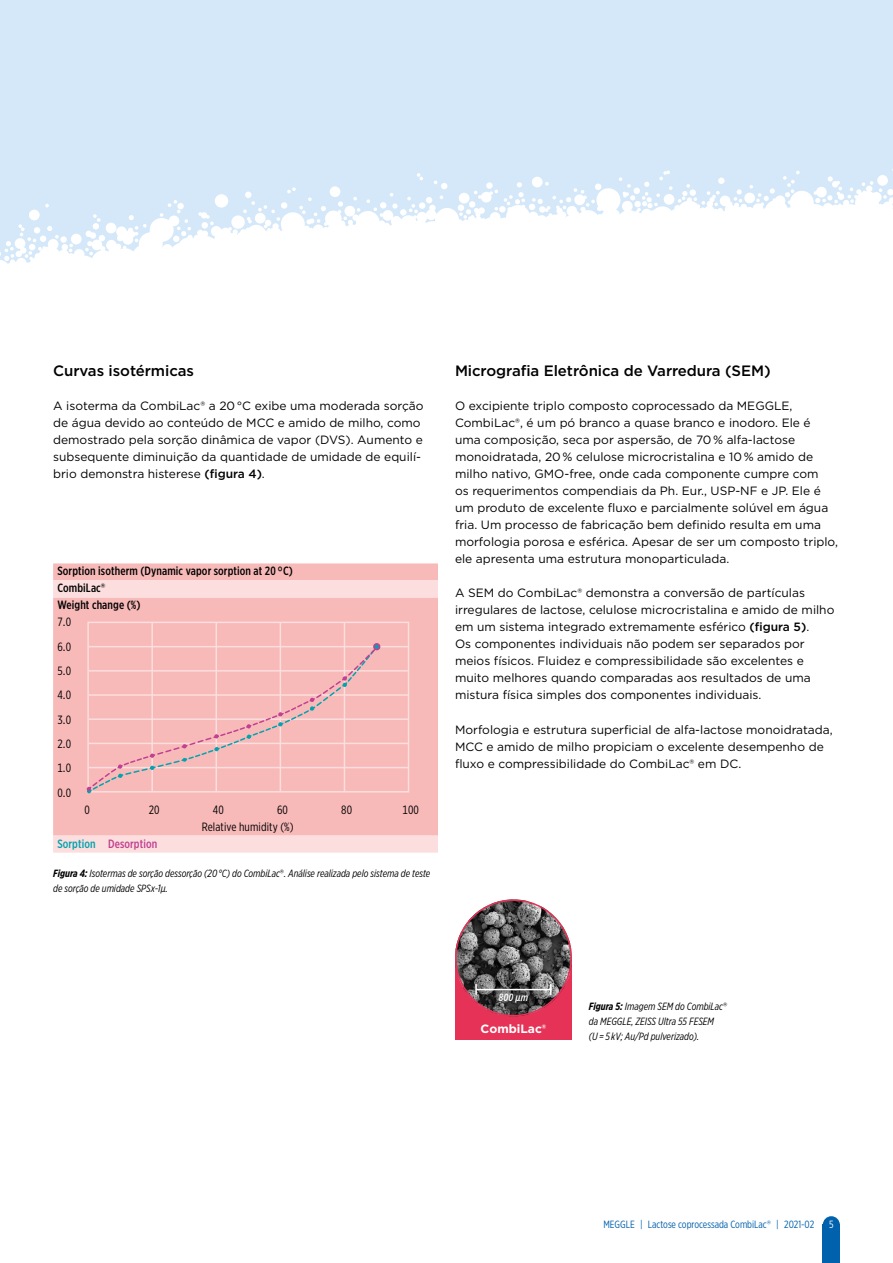
<style>
.page{position:relative;width:893px;height:1263px;background:#fff}
.page>*{position:absolute;margin:0;border:0;box-sizing:border-box;transform-origin:0 0}
.t1{font:500 15px "Gotham";letter-spacing:-.005em;color:#000}
.t2{font:12px/17px "Gotham";color:#000}
.t3{font:500 12px/17px "Gotham X Narrow";letter-spacing:.01em;color:#000}
.t4{font:12px/24.3px "Gotham X Narrow";letter-spacing:.01em;color:#000;text-align:justify}
.t5{font:500 12px "Gotham X Narrow";letter-spacing:.01em;color:#c14091}
.t6{font:700 12px "Gotham";color:#fff}
.t7{font:italic 10.5px/15px "Gotham X Narrow";color:#000}
.t8{font:10.5px "Gotham X Narrow";color:#0061ad}
.t9{font:italic 500 10.5px "Gotham X Narrow";color:#fff}
.t10{font:10.5px "Gotham X Narrow";color:#fff}
.s1{font-weight:500}
.s2{font-family:"Gotham"}
.s3{color:#00a3af}
.s4{font-weight:700}
.s5{font-family:"Gotham";font-style:normal}
</style>
<div class="page">
<div style="left:0;top:0;width:893px;height:455px;background:#d4e8f9"></div>
<svg style="left:0;top:169px;width:893px;height:286px;background:#f8fbfe"></svg>
<div style="left:823px;top:1225px;width:17px;height:38px;background:#0061ad"></div>
<div style="left:823px;top:1216px;width:17px;height:17px;background:#0061ad;border-radius:50%"></div>
<div style="left:53px;top:563px;width:385px;height:17px;background:#f7bab9"></div>
<svg style="left:53px;top:580px;width:385px;height:273px;background:#f7c2c1"></svg>
<div style="left:87px;top:622px;width:322px;height:170px;border:2px solid #fbdedd"></div>
<hr style="left:151px;top:623px;width:2px;height:168px;background:#fbdedd">
<hr style="left:216px;top:623px;width:1px;height:168px;background:#fbdedd">
<hr style="left:280px;top:623px;width:1px;height:168px;background:#fbdedd">
<hr style="left:344px;top:623px;width:1px;height:168px;background:#fbdedd">
<hr style="left:89px;top:646px;width:319px;height:1px;background:#fbdedd">
<hr style="left:89px;top:670px;width:319px;height:2px;background:#fbdedd">
<hr style="left:89px;top:694px;width:319px;height:2px;background:#fbdedd">
<hr style="left:89px;top:718px;width:319px;height:2px;background:#fbdedd">
<hr style="left:89px;top:743px;width:319px;height:1px;background:#fbdedd">
<hr style="left:89px;top:767px;width:319px;height:1px;background:#fbdedd">
<div style="left:373px;top:643px;width:7px;height:7px;border:2px solid #c14091;border-radius:50%"></div>
<svg style="left:87px;top:644px;width:293px;height:149px;background:#f4bbbb"></svg>
<div style="left:455px;top:959px;width:117px;height:81px;background:#e73257"></div>
<img style="left:455px;top:899px;width:117px;height:117px;border-radius:58px">
<div style="left:455px;top:899px;width:117px;height:117px;border:2px solid #e73257;border-radius:50%"></div>
<hr style="left:476px;top:989px;width:75px;height:1px;background:#fff">
<svg style="left:475px;top:984px;width:2px;height:10px"></svg>
<p class="t1" style="left:53px;top:361px;width:142px">Curvas isotérmicas</p>
<p class="t2" style="left:53px;top:397px;width:372px">A isoterma da CombiLac® a 20 °C exibe uma moderada sorção de água devido ao conteúdo de MCC e amido de milho, como demostrado pela sorção dinâmica de vapor (DVS). Aumento e subsequente diminuição da quantidade de umidade de equilí&shy;brio demonstra histerese <span class="s1">(figura 4)</span>.</p>
<p class="t3" style="left:57px;top:563px;width:237px">Sorption isotherm (Dynamic vapor sorption at 20 °C)<br>CombiLac<span class="s2">®<br></span>Weight change (%)</p>
<p class="t4" style="left:57px;top:610px;width:15px">7.0</p>
<p class="t4" style="left:57px;top:634px;width:15px">6.0</p>
<p class="t4" style="left:57px;top:683px;width:15px">4.0</p>
<p class="t4" style="left:57px;top:658px;width:15px">5.0</p>
<p class="t4" style="left:57px;top:707px;width:15px">3.0<br>2.0<br>1.0</p>
<p class="t4" style="left:57px;top:780px;width:15px">0.0</p>
<p class="t4" style="left:85px;top:797px;width:7px">0</p>
<p class="t4" style="left:149px;top:797px;width:12px">20</p>
<p class="t4" style="left:213px;top:797px;width:12px">40</p>
<p class="t4" style="left:277px;top:797px;width:12px">60</p>
<p class="t4" style="left:341px;top:797px;width:12px">80</p>
<p class="t4" style="left:403px;top:797px;width:18px">100</p>
<p class="t4" style="left:202px;top:814px;width:93px">Relative humidity (%)</p>
<p class="t5" style="left:57px;top:836px;width:101px"><span class="s3">Sorption</span> Desorption</p>
<p class="t7" style="left:53px;top:866px;width:379px"><span class="s4">Figura 4:</span> Isotermas de sorção dessorção (20 °C) do CombiLac<span class="s5">®</span>. Análise realizada pelo sistema de teste de sorção de umidade SPSx-1µ.</p>
<p class="t1" style="left:455px;top:361px;width:317px">Micrografia Eletrônica de Varredura (SEM)</p>
<p class="t2" style="left:455px;top:397px;width:385px">O excipiente triplo composto coprocessado da MEGGLE, CombiLac®, é um pó branco a quase branco e inodoro. Ele é uma composição, seca por aspersão, de 70 % alfa-lactose monoidratada, 20 % celulose microcristalina e 10 % amido de milho nativo, GMO-free, onde cada componente cumpre com<br>os requerimentos compendiais da Ph. Eur., USP-NF e JP. Ele é um produto de excelente fluxo e parcialmente solúvel em água fria. Um processo de fabricação bem definido resulta em uma morfologia porosa e esférica. Apesar de ser um composto triplo, ele apresenta uma estrutura monoparticulada.</p>
<p class="t2" style="left:455px;top:584px;width:381px">A SEM do CombiLac® demonstra a conversão de partículas irregulares de lactose, celulose microcristalina e amido de milho em um sistema integrado extremamente esférico <span class="s1">(figura 5)</span>.<br>Os componentes individuais não podem ser separados por meios físicos. Fluidez e compressibilidade são excelentes e muito melhores quando comparadas aos resultados de uma mistura física simples dos componentes individuais.</p>
<p class="t2" style="left:455px;top:720px;width:379px">Morfologia e estrutura superficial de alfa-lactose monoidratada,<br>MCC e amido de milho propiciam o excelente desempenho de fluxo e compressibilidade do CombiLac® em DC.</p>
<p class="t9" style="left:499px;top:991px;width:31px">800 µm</p>
<p class="t6" style="left:481px;top:1021px;width:67px">CombiLac®</p>
<p class="t7" style="left:589px;top:998px;width:140px"><span class="s4">Figura 5:</span> Imagem SEM do CombiLac<span class="s5">® </span>da MEGGLE, ZEISS Ultra 55 FESEM<br>(U = 5 kV; Au/Pd pulverizado).</p>
<p class="t8" style="left:603px;top:1218px;width:212px">MEGGLE | Lactose coprocessada CombiLac<span class="s2">®</span> | 2021-02</p>
<p class="t10" style="left:829px;top:1218px;width:6px">5</p>
</div>
